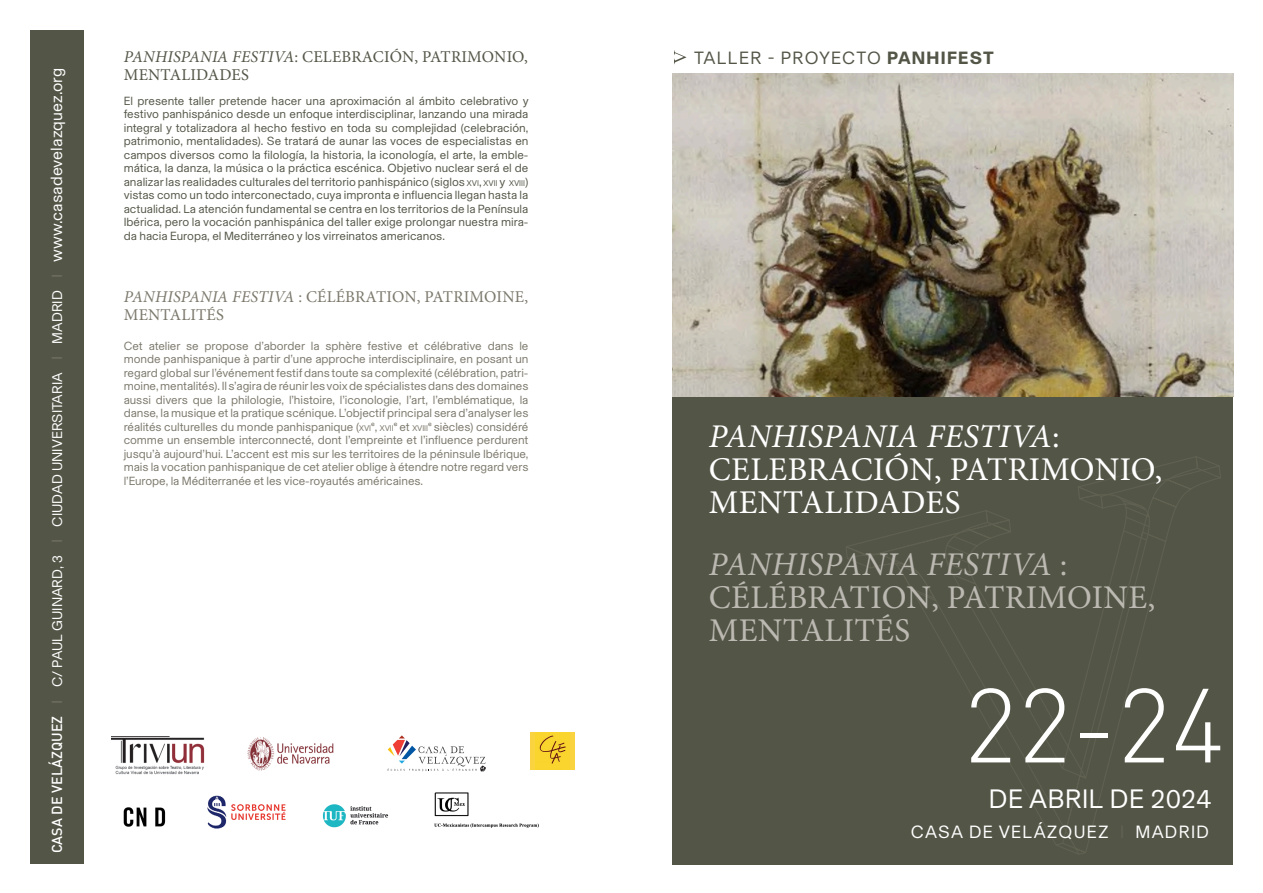
<style>
.page{position:relative;width:1263px;height:893px;background:#fff}
.page>*{position:absolute;margin:0;border:0;box-sizing:border-box;transform-origin:0 0}
.Fecha{font:300 103.5px "DIN";color:#fff}
.t1{font:33.15px/33.2px "Minion Pro";letter-spacing:.01em;color:#fff}
.t2{font:33.15px/33.2px "Minion Pro";letter-spacing:.01em;color:#bcb9b2}
.Fecha-2{font:27px "Basel";letter-spacing:.02em;color:#fff}
.Encabezamiento{font:18px "Basel";letter-spacing:.06em;color:#535647}
.Fecha-3{font:18px "Basel";letter-spacing:.07em;color:#fff}
.t3{font:16.5px/18px "Minion Pro";letter-spacing:.01em;color:#535647}
.t4{font:16.5px/18px "Minion Pro";letter-spacing:.01em;color:#7b786b}
.Fecha-4{font:14.25px "Basel";letter-spacing:.005em;color:#fff}
.Apertura{font:12px/13.5px "Basel";letter-spacing:-.005em;color:#7b786b;text-align:justify}
.Apertura-2{font:12px/13.5px "Basel";color:#535647;text-align:justify}
.s1{font-family:"DIN";font-weight:500}
.s2{font-family:"DIN";font-weight:500;color:#6e6c5f}
.s3{font-size:16.5px}
.s4{font-style:italic}
.s5{font-size:8.4px}
.s6{font-style:inherit}
.s7{font-weight:700}
.s8{color:#616152}
</style>
<div class="page">
<img style="left:672px;top:73px;width:561px;height:324px">
<div style="left:672px;top:397px;width:561px;height:468px;background:#535647"></div>
<svg style="left:1080px;top:585px;width:75px;height:269px"></svg>
<svg style="left:909px;top:585px;width:157px;height:261px"></svg>
<svg style="left:846px;top:456px;width:375px;height:129px"></svg>
<div style="left:30px;top:30px;width:53px;height:833px;background:#535647"></div>
<svg style="left:674px;top:50px;width:12px;height:14px"></svg>
<img style="left:112px;top:737px;width:93px;height:38px">
<img style="left:207px;top:795px;width:79px;height:34px">
<img style="left:434px;top:792px;width:105px;height:36px">
<svg style="left:388px;top:735px;width:97px;height:36px"></svg>
<img style="left:530px;top:732px;width:44px;height:38px">
<img style="left:123px;top:807px;width:43px;height:20px">
<img style="left:247px;top:737px;width:87px;height:34px">
<img style="left:322px;top:804px;width:67px;height:24px">
<p class="Fecha-4" style="left:48px;top:853px;width:787px;rotate:-90deg"><span class="s1">CASA DE VELÁZQUEZ</span> <span class="s2">I</span> C/ PAUL GUINARD, 3 <span class="s2">I</span> CIUDAD UNIVERSITARIA <span class="s2">I</span> MADRID <span class="s2">I</span> <span class="s3">www.casadevelazquez.org</span></p>
<p class="t3" style="left:124px;top:47px;width:406px"><span class="s4">PANHISPANIA FESTIVA</span>: CELEBRACIÓN, PATRIMONIO,<br>MENTALIDADES</p>
<p class="Apertura-2" style="left:124px;top:93px;width:406px">El presente taller pretende hacer una aproximación al ámbito celebrativo y festivo panhispánico desde un enfoque interdisciplinar, lanzando una mirada integral y totalizadora al hecho festivo en toda su complejidad (celebración, patrimonio, mentalidades). Se tratará de aunar las voces de especialistas en campos diversos como la filología, la historia, la iconología, el arte, la emble&shy;mática, la danza, la música o la práctica escénica. Objetivo nuclear será el de analizar las realidades culturales del territorio panhispánico (siglos <span class="s5">XVI</span><span class="s6">,</span> <span class="s5">XVII</span> y <span class="s5">XVIII</span>) vistas como un todo interconectado, cuya impronta e influencia llegan hasta la actualidad. La atención fundamental se centra en los territorios de la Península Ibérica, pero la vocación panhispánica del taller exige prolongar nuestra mira&shy;da hacia Europa, el Mediterráneo y los virreinatos americanos.</p>
<p class="t4" style="left:124px;top:288px;width:406px"><span class="s4">PANHISPANIA FESTIVA</span> : CÉLÉBRATION, PATRIMOINE,<br>MENTALITÉS</p>
<p class="Apertura" style="left:124px;top:338px;width:406px">Cet atelier se propose d’aborder la sphère festive et célébrative dans le monde panhispanique à partir d’une approche interdisciplinaire, en posant un regard global sur l’événement festif dans toute sa complexité (célébration, patri&shy;moine, mentalités). Il s’agira de réunir les voix de spécialistes dans des domaines aussi divers que la philologie, l’histoire, l’iconologie, l’art, l’emblématique, la danse, la musique et la pratique scénique. L’objectif principal sera d’analyser les réalités culturelles du monde panhispanique (<span class="s5">XVI</span>e<span class="s6">,</span> <span class="s5">XVII</span>e et <span class="s5">XVIII</span>e siècles) considéré comme un ensemble interconnecté, dont l’empreinte et l’influence perdurent jusqu’à aujourd’hui. L’accent est mis sur les territoires de la péninsule Ibérique, mais la vocation panhispanique de cet atelier oblige à étendre notre regard vers l’Europe, la Méditerranée et les vice-royautés américaines.</p>
<p class="Encabezamiento" style="left:694px;top:45px;width:301px">TALLER - PROYECTO <span class="s7">PANHIFEST</span></p>
<p class="t1" style="left:709px;top:420px;width:455px"><span class="s4">PANHISPANIA FESTIVA</span>:<br>CELEBRACIÓN, PATRIMONIO,<br>MENTALIDADES</p>
<p class="t2" style="left:709px;top:548px;width:448px"><span class="s4">PANHISPANIA FESTIVA</span> :<br>CÉLÉBRATION, PATRIMOINE,<br>MENTALITÉS</p>
<p class="Fecha" style="left:964px;top:661px;width:262px">22-24</p>
<p class="Fecha-2" style="left:989px;top:780px;width:224px">DE ABRIL DE 2024</p>
<p class="Fecha-3" style="left:911px;top:819px;width:300px">CASA DE VELÁZQUEZ <span class="s8">I</span> MADRID</p>
</div>
